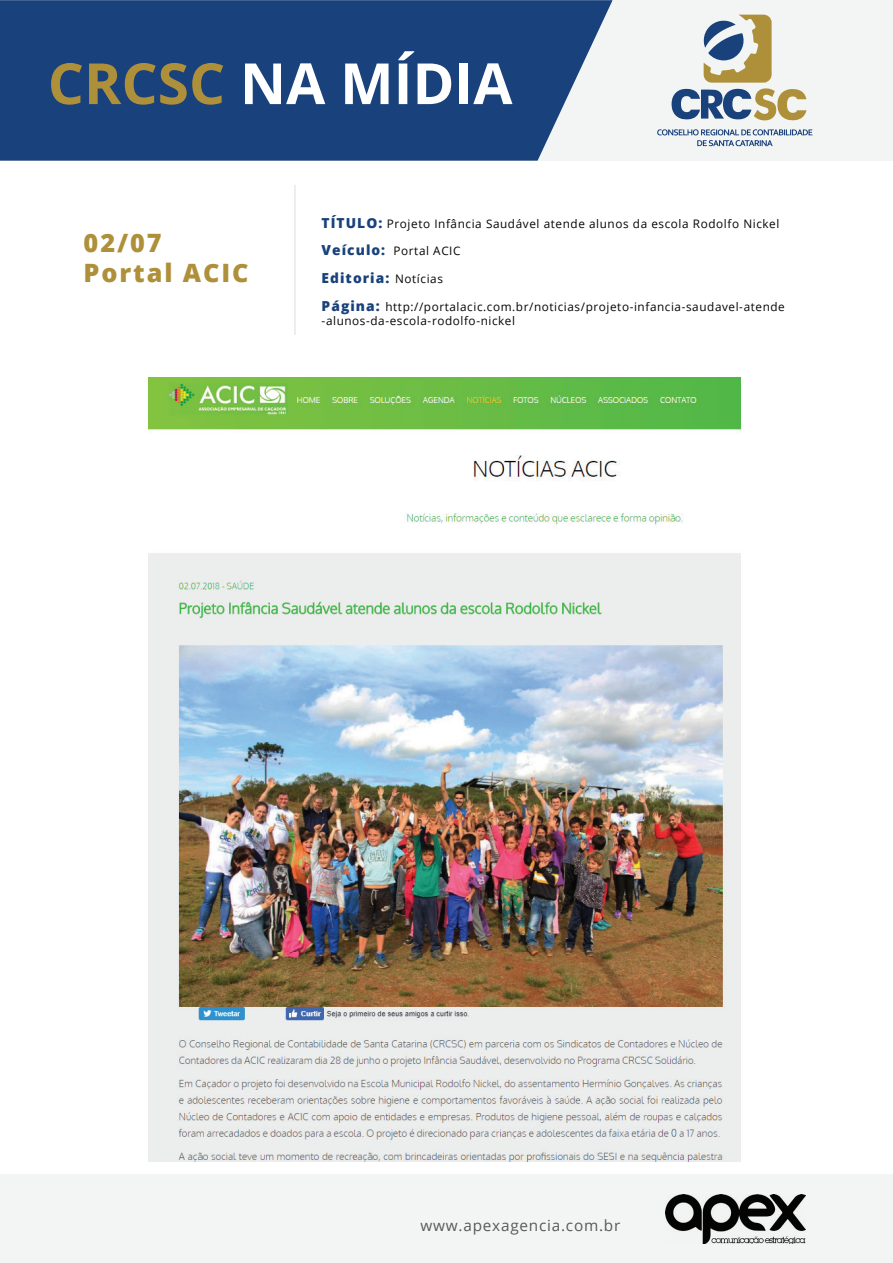
<style>
.page{position:relative;width:893px;height:1263px;background:#fff}
.page>*{position:absolute;margin:0;border:0;box-sizing:border-box;transform-origin:0 0}
.t1{font:700 56.85px "Open Sans";color:#fff}
.t2{font:800 25.35px/30.3px "Open Sans";letter-spacing:.075em;color:#af903a}
.t3{font:15.3px "Open Sans";letter-spacing:.05em;color:#58595b}
.t4{font:800 13.8px "Open Sans";letter-spacing:.075em;color:#19417b}
.t5{font:11.7px/14.1px "Open Sans";letter-spacing:.05em;color:#040503}
.s1{color:#af903a}
.s2{font-weight:800;font-size:13.8px;color:#19417b}
.s3{font-weight:400;font-size:11.7px;color:#040503}
</style>
<div class="page">
<hr style="left:294px;top:185px;width:2px;height:150px;background:#e7e8e9">
<div style="left:0;top:0;width:893px;height:161px;background:#f3f5f5"></div>
<svg style="left:0;top:0;width:613px;height:161px;background:#274c82"></svg>
<svg style="left:671px;top:15px;width:135px;height:106px"></svg>
<svg style="left:657px;top:129px;width:155px;height:17px"></svg>
<div style="left:0;top:1175px;width:893px;height:88px;background:#f3f5f5"></div>
<img style="left:665px;top:1194px;width:141px;height:50px">
<img style="left:148px;top:378px;width:592px;height:574px">
<img style="left:148px;top:952px;width:592px;height:210px">
<h1 class="t1" style="left:48px;top:43px;width:466px"><span class="s1">CRCSC</span> NA MÍDIA</h1>
<h2 class="t2" style="left:84px;top:226px;width:166px">02/07<br>Portal ACIC</h2>
<p class="t5" style="left:322px;top:216px;width:459px"><span class="s2">TÍTULO:</span> Projeto Infância Saudável atende alunos da escola Rodolfo Nickel</p>
<p class="t5" style="left:322px;top:244px;width:140px"><span class="s2">Veículo:</span> Portal ACIC</p>
<p class="t4" style="left:322px;top:267px;width:123px">Editoria: <span class="s3">Notícias</span></p>
<p class="t5" style="left:322px;top:300px;width:465px"><span class="s2">Página:</span> http://portalacic.com.br/noticias/projeto-infancia-saudavel-atende -alunos-da-escola-rodolfo-nickel</p>
<h3 class="t3" style="left:420px;top:1215px;width:201px">www.apexagencia.com.br</h3>
</div>
